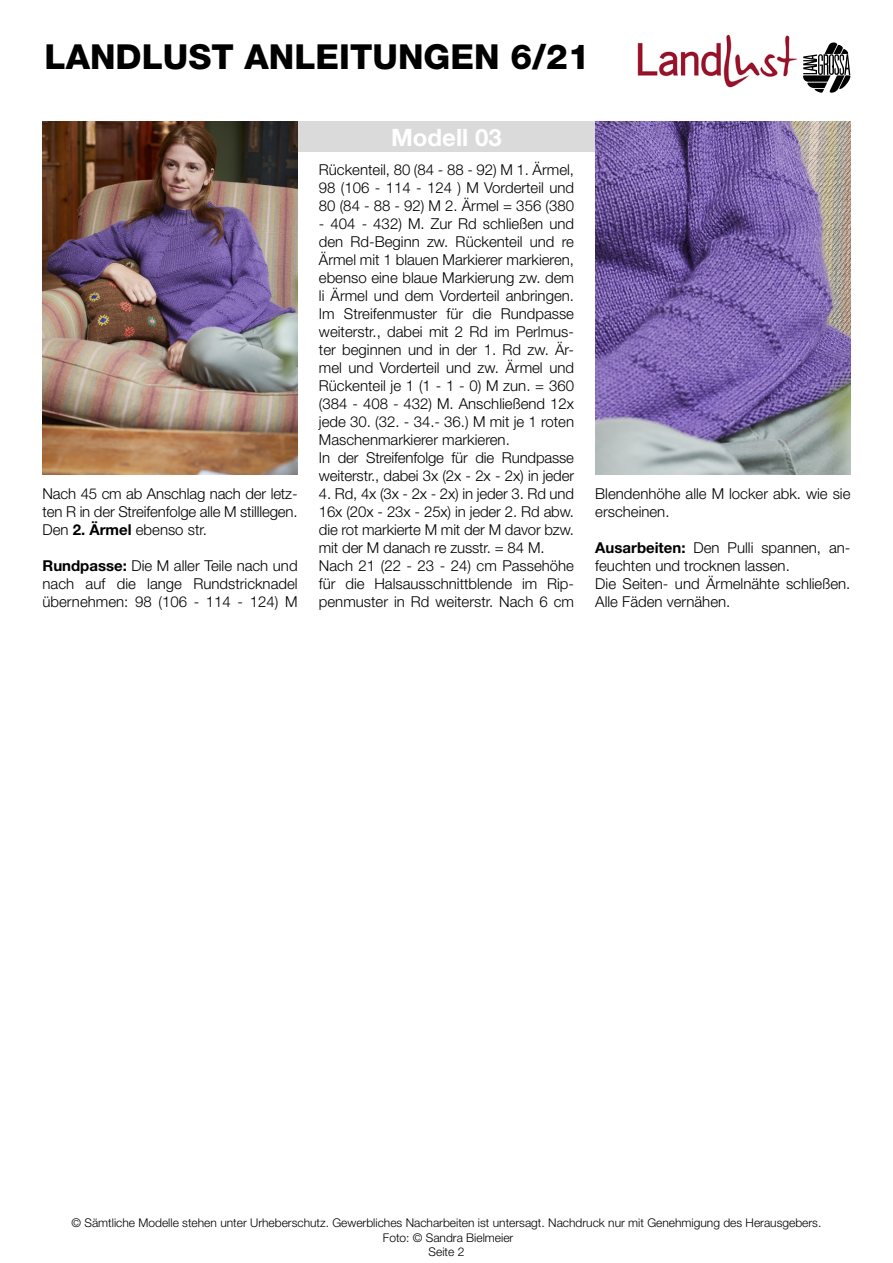
<style>
.page{position:relative;width:893px;height:1263px;background:#fff}
.page>*{position:absolute;margin:0;border:0;box-sizing:border-box;transform-origin:0 0}
.t1{font:800 34.5px "Helvetica Neue LT";color:#000}
.t2{font:700 24px "Helvetica Neue LT";color:#fff}
.t3{font:300 15px/18px "Helvetica Neue LT";color:#000}
.t4{font:300 12px/14.4px "Helvetica Neue LT";color:#000;text-align:center}
.s1{font-weight:700}
</style>
<div class="page">
<div style="left:43px;top:121px;width:807px;height:31px;background:#dadada"></div>
<img style="left:637px;top:34px;width:160px;height:54px">
<svg style="left:803px;top:43px;width:47px;height:50px"></svg>
<img style="left:595px;top:121px;width:255px;height:353px">
<img style="left:43px;top:121px;width:255px;height:353px">
<h1 class="t1" style="left:45px;top:36px;width:547px">LANDLUST ANLEITUNGEN 6/21</h1>
<p class="t3" style="left:43px;top:484px;width:257px;text-align:justify">Nach 45 cm ab Anschlag nach der letz&shy;ten R in der Streifenfolge alle M stilllegen.<br>Den <span class="s1">2. Ärmel</span> ebenso str.</p>
<p class="t3" style="left:43px;top:556px;width:257px;text-align:justify"><span class="s1">Rundpasse:</span> Die M aller Teile nach und nach auf die lange Rundstricknadel übernehmen: 98 (106 - 114 - 124) M</p>
<h2 class="t2" style="left:391px;top:123px;width:112px">Modell 03</h2>
<p class="t3" style="left:319px;top:160px;width:257px;text-align:justify">Rückenteil, 80 (84 - 88 - 92) M 1. Ärmel, 98 (106 - 114 - 124 ) M Vorderteil und 80 (84 - 88 - 92) M 2. Ärmel = 356 (380</p>
<p class="t3" style="left:319px;top:214px;width:257px">- 404 - 432) M. Zur Rd schließen und den Rd-Beginn zw. Rückenteil und re Ärmel mit 1 blauen Markierer markieren, ebenso eine blaue Markierung zw. dem li Ärmel und dem Vorderteil anbringen.<br>Im Streifenmuster für die Rundpasse weiterstr., dabei mit 2 Rd im Perlmus&shy;ter beginnen und in der 1. Rd zw. Är&shy;mel und Vorderteil und zw. Ärmel und Rückenteil je 1 (1 - 1 - 0) M zun. = 360 (384 - 408 - 432) M. Anschließend 12x jede 30. (32. - 34.- 36.) M mit je 1 roten Maschenmarkierer markieren.<br>In der Streifenfolge für die Rundpasse weiterstr., dabei 3x (2x - 2x - 2x) in jeder</p>
<p class="t3" style="left:319px;top:484px;width:257px">4. Rd, 4x (3x - 2x - 2x) in jeder 3. Rd und 16x (20x - 23x - 25x) in jeder 2. Rd abw. die rot markierte M mit der M davor bzw. mit der M danach re zusstr. = 84 M.<br>Nach 21 (22 - 23 - 24) cm Passehöhe für die Halsausschnittblende im Rip&shy;penmuster in Rd weiterstr. Nach 6 cm</p>
<p class="t3" style="left:595px;top:484px;width:257px">Blendenhöhe alle M locker abk. wie sie erscheinen.</p>
<p class="t3" style="left:595px;top:538px;width:257px"><span class="s1">Ausarbeiten:</span> Den Pulli spannen, an&shy;feuchten und trocknen lassen.<br>Die Seiten- und Ärmelnähte schließen.<br>Alle Fäden vernähen.</p>
<p class="t4" style="left:72px;top:1215px;width:751px">© Sämtliche Modelle stehen unter Urheberschutz. Gewerbliches Nacharbeiten ist untersagt. Nachdruck nur mit Genehmigung des Herausgebers.<br>Foto: © Sandra Bielmeier</p>
<p class="t4" style="left:429px;top:1245px;width:37px">Seite 2</p>
</div>
